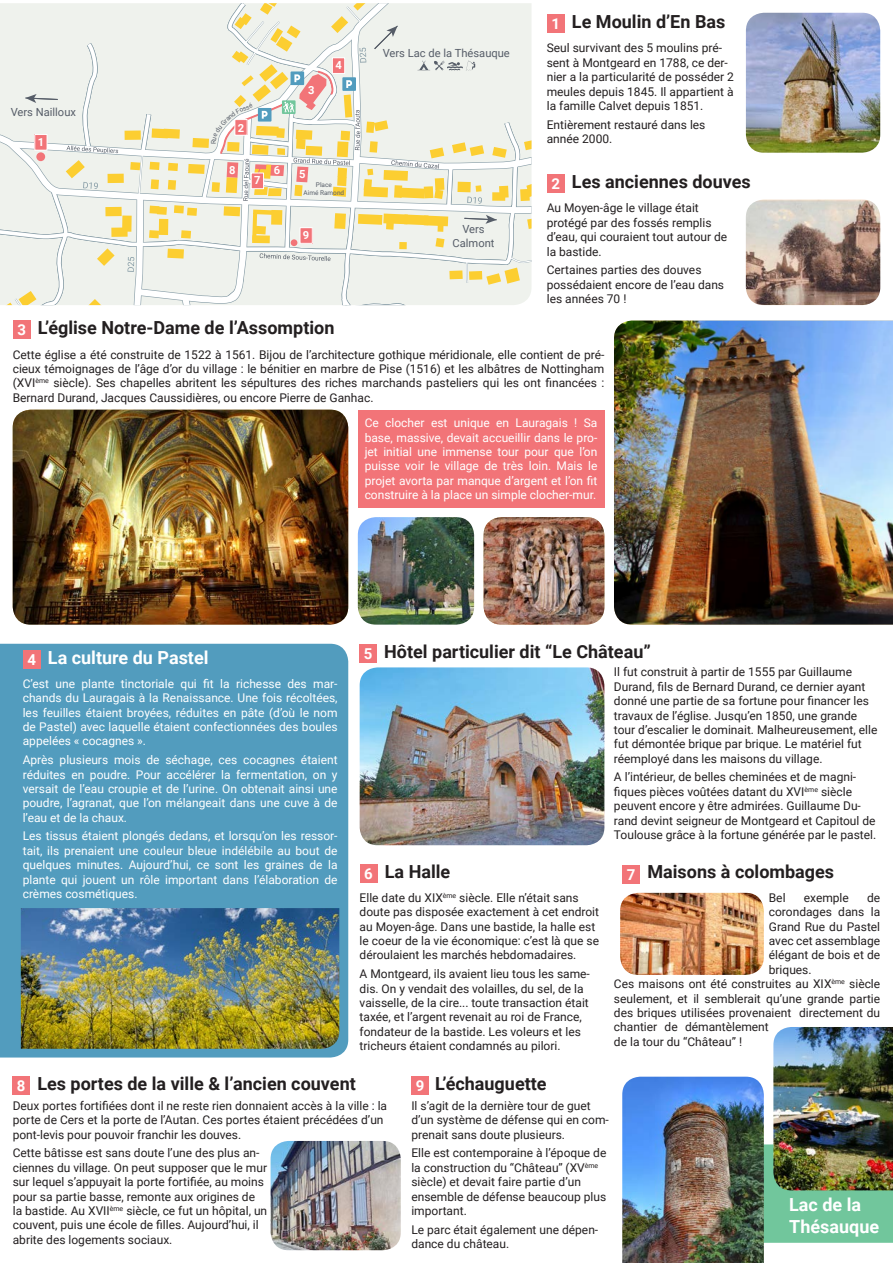
<style>
.page{position:relative;width:893px;height:1263px;background:#fff}
.page>*{position:absolute;margin:0;border:0;box-sizing:border-box;transform-origin:0 0}
.t1{font:700 18px "Roboto";color:#231f20}
.t2{font:700 18px "Roboto";color:#fff}
.t3{font:700 15px "Roboto";color:#fff}
.t4{font:12px/14.4px "Roboto";color:#231f20}
.t5{font:12px/14.4px "Roboto";color:#fff;text-align:justify}
.t6{font:11.1px/13.4px "Roboto";color:#565d68;text-align:center}
.t7{font:700 11.1px "Roboto";color:#fff}
.t8{font:6.45px/7.8px "Roboto";color:#565d68;text-align:center}
</style>
<div class="page">
<div style="left:764px;top:1144px;width:129px;height:99px;background:#71c69c"></div>
<div style="left:0;top:644px;width:348px;height:413px;background:#529cbe"></div>
<div style="left:547px;top:174px;width:18px;height:19px;background:#f27478"></div>
<div style="left:23px;top:650px;width:18px;height:19px;background:#f27478"></div>
<div style="left:13px;top:320px;width:18px;height:19px;background:#f27478"></div>
<div style="left:360px;top:864px;width:17px;height:19px;background:#f27478"></div>
<div style="left:359px;top:644px;width:18px;height:19px;background:#f27478"></div>
<div style="left:622px;top:865px;width:18px;height:18px;background:#f27478"></div>
<div style="left:12px;top:1077px;width:18px;height:18px;background:#f27478"></div>
<div style="left:411px;top:1077px;width:18px;height:18px;background:#f27478"></div>
<div style="left:547px;top:14px;width:18px;height:19px;background:#f27478"></div>
<img style="left:746px;top:13px;width:134px;height:140px">
<img style="left:746px;top:200px;width:134px;height:105px">
<img style="left:484px;top:517px;width:120px;height:108px">
<img style="left:13px;top:410px;width:335px;height:215px">
<img style="left:614px;top:321px;width:279px;height:304px">
<img style="left:21px;top:908px;width:318px;height:141px">
<img style="left:360px;top:667px;width:244px;height:178px">
<img style="left:622px;top:1077px;width:142px;height:186px">
<img style="left:620px;top:893px;width:144px;height:82px">
<img style="left:358px;top:517px;width:116px;height:108px">
<img style="left:271px;top:1141px;width:130px;height:109px">
<img style="left:773px;top:1027px;width:120px;height:163px">
<div style="left:358px;top:410px;width:246px;height:98px;background:#f27478"></div>
<svg style="left:0;top:3px;width:531px;height:302px;background:#edebdc"></svg>
<p class="t6" style="left:11px;top:105px;width:67px">Vers Nailloux</p>
<p class="t7" style="left:38px;top:134px;width:8px">1</p>
<p class="t8" style="left:209px;top:144px;width:6px;rotate:-90deg">R</p>
<p class="t7" style="left:238px;top:120px;width:8px">2</p>
<p class="t7" style="left:229px;top:162px;width:8px">8</p>
<p class="t7" style="left:254px;top:172px;width:8px">7</p>
<p class="t7" style="left:308px;top:82px;width:8px">3</p>
<p class="t7" style="left:335px;top:57px;width:8px">4</p>
<p class="t7" style="left:274px;top:163px;width:8px">6</p>
<p class="t7" style="left:299px;top:166px;width:8px">5</p>
<p class="t8" style="left:304px;top:181px;width:42px">Place<br>Aimé Ramond</p>
<p class="t7" style="left:303px;top:227px;width:8px">9</p>
<p class="t3" style="left:17px;top:319px;width:10px">3</p>
<p class="t1" style="left:38px;top:315px;width:298px">L’église Notre-Dame de l’Assomption</p>
<p class="t6" style="left:383px;top:46px;width:129px">Vers Lac de la Thésauque</p>
<p class="t6" style="left:453px;top:222px;width:44px">Vers<br>Calmont</p>
<p class="t3" style="left:551px;top:13px;width:10px">1</p>
<p class="t1" style="left:572px;top:9px;width:155px">Le Moulin d’En Bas</p>
<p class="t4" style="left:547px;top:40px;width:189px">Seul survivant des 5 moulins pré&shy;sent à Montgeard en 1788, ce der&shy;nier a la particularité de posséder 2 meules depuis 1845. Il appartient à la famille Calvet depuis 1851.</p>
<p class="t4" style="left:547px;top:117px;width:160px">Entièrement restauré dans les année 2000.</p>
<p class="t3" style="left:551px;top:173px;width:10px">2</p>
<p class="t1" style="left:572px;top:169px;width:180px">Les anciennes douves</p>
<p class="t4" style="left:547px;top:201px;width:182px">Au Moyen-âge le village était protégé par des fossés remplis d’eau, qui couraient tout autour de la bastide.</p>
<p class="t4" style="left:547px;top:262px;width:179px">Certaines parties des douves possédaient encore de l’eau dans les années 70 !</p>
<p class="t4" style="left:13px;top:347px;width:593px;text-align:justify">Cette église a été construite de 1522 à 1561. Bijou de l’architecture gothique méridionale, elle contient de pré&shy;cieux témoignages de l’âge d’or du village : le bénitier en marbre de Pise (1516) et les albâtres de Nottingham (XVI<sup>ème</sup> siècle). Ses chapelles abritent les sépultures des riches marchands pasteliers qui les ont financées :<br>Bernard Durand, Jacques Caussidières, ou encore Pierre de Ganhac.</p>
<p class="t5" style="left:365px;top:415px;width:234px">Ce clocher est unique en Lauragais ! Sa base, massive, devait accueillir dans le pro&shy;jet initial une immense tour pour que l’on puisse voir le village de très loin. Mais le projet avorta par manque d’argent et l’on fit construire à la place un simple clocher-mur.</p>
<p class="t3" style="left:27px;top:649px;width:10px">4</p>
<p class="t2" style="left:48px;top:645px;width:162px">La culture du Pastel</p>
<p class="t5" style="left:23px;top:676px;width:316px">C’est une plante tinctoriale qui fit la richesse des mar&shy;chands du Lauragais à la Renaissance. Une fois récoltées, les feuilles étaient broyées, réduites en pâte (d’où le nom de Pastel) avec laquelle étaient confectionnées des boules appelées « cocagnes ».</p>
<p class="t5" style="left:23px;top:752px;width:316px">Après plusieurs mois de séchage, ces cocagnes étaient réduites en poudre. Pour accélérer la fermentation, on y versait de l’eau croupie et de l’urine. On obtenait ainsi une poudre, l’agranat, que l’on mélangeait dans une cuve à de l’eau et de la chaux.</p>
<p class="t5" style="left:23px;top:828px;width:316px">Les tissus étaient plongés dedans, et lorsqu’on les ressor&shy;tait, ils prenaient une couleur bleue indélébile au bout de quelques minutes. Aujourd’hui, ce sont les graines de la plante qui jouent un rôle important dans l’élaboration de crèmes cosmétiques.</p>
<p class="t3" style="left:364px;top:643px;width:10px">5</p>
<p class="t3" style="left:364px;top:864px;width:10px">6</p>
<p class="t1" style="left:384px;top:639px;width:268px">Hôtel particulier dit “Le Château”</p>
<p class="t1" style="left:385px;top:859px;width:67px">La Halle</p>
<p class="t4" style="left:614px;top:664px;width:265px">Il fut construit à partir de 1555 par Guillaume Durand, fils de Bernard Durand, ce dernier ayant donné une partie de sa fortune pour financer les travaux de l’église. Jusqu’en 1850, une grande tour d’escalier le dominait. Malheureusement, elle fut démontée brique par brique. Le matériel fut réemployé dans les maisons du village.</p>
<p class="t4" style="left:614px;top:769px;width:264px">A l’intérieur, de belles cheminées et de magni&shy;fiques pièces voûtées datant du XVI<sup>ème</sup> siècle peuvent encore y être admirées. Guillaume Du&shy;rand devint seigneur de Montgeard et Capitoul de Toulouse grâce à la fortune générée par le pastel.</p>
<p class="t3" style="left:627px;top:864px;width:10px">7</p>
<p class="t1" style="left:647px;top:859px;width:188px">Maisons à colombages</p>
<p class="t4" style="left:360px;top:890px;width:241px">Elle date du XIX<sup>ème</sup> siècle. Elle n’était sans doute pas disposée exactement à cet endroit au Moyen-âge. Dans une bastide, la halle est le coeur de la vie économique: c’est là que se déroulaient les marchés hebdomadaires.</p>
<p class="t4" style="left:360px;top:966px;width:232px">A Montgeard, ils avaient lieu tous les same&shy;dis. On y vendait des volailles, du sel, de la vaisselle, de la cire... toute transaction était taxée, et l’argent revenait au roi de France, fondateur de la bastide. Les voleurs et les tricheurs étaient condamnés au pilori.</p>
<p class="t4" style="left:769px;top:890px;width:113px;text-align:justify;text-indent:98px">de corondages dans la Grand Rue du Pastel avec cet assemblage élégant de bois et de briques.</p>
<p class="t4" style="left:614px;top:976px;width:268px">Ces maisons ont été construites au XIX<sup>ème</sup> siècle seulement, et il semblerait qu’une grande partie des briques utilisées provenaient directement du chantier de démantèlement<br>de la tour du “Château” !</p>
<p class="t4" style="left:769px;top:890px;width:18px">Bel</p>
<p class="t4" style="left:804px;top:890px;width:47px">exemple</p>
<p class="t1" style="left:37px;top:1071px;width:320px">Les portes de la ville &amp; l’ancien couvent</p>
<p class="t1" style="left:435px;top:1071px;width:113px">L’échauguette</p>
<p class="t3" style="left:17px;top:1075px;width:10px">8</p>
<p class="t3" style="left:416px;top:1075px;width:10px">9</p>
<p class="t4" style="left:13px;top:1098px;width:376px">Deux portes fortifiées dont il ne reste rien donnaient accès à la ville : la porte de Cers et la porte de l’Autan. Ces portes étaient précédées d’un pont-levis pour pouvoir franchir les douves.</p>
<p class="t4" style="left:13px;top:1145px;width:256px">Cette bâtisse est sans doute l’une des plus an&shy;ciennes du village. On peut supposer que le mur sur lequel s’appuyait la porte fortifiée, au moins pour sa partie basse, remonte aux origines de la bastide. Au XVII<sup>ème</sup> siècle, ce fut un hôpital, un couvent, puis une école de filles. Aujourd’hui, il abrite des logements sociaux.</p>
<p class="t4" style="left:411px;top:1098px;width:199px">Il s’agit de la dernière tour de guet d’un système de défense qui en com&shy;prenait sans doute plusieurs.</p>
<p class="t4" style="left:411px;top:1145px;width:197px">Elle est contemporaine à l’époque de la construction du “Château” (XV<sup>ème </sup>siècle) et devait faire partie d’un ensemble de défense beaucoup plus important.</p>
<p class="t4" style="left:411px;top:1222px;width:188px">Le parc était également une dépen&shy;dance du château.</p>
<p class="t2" style="left:789px;top:1192px;width:74px">Lac de la</p>
<p class="t2" style="left:789px;top:1213px;width:91px">Thésauque</p>
</div>
